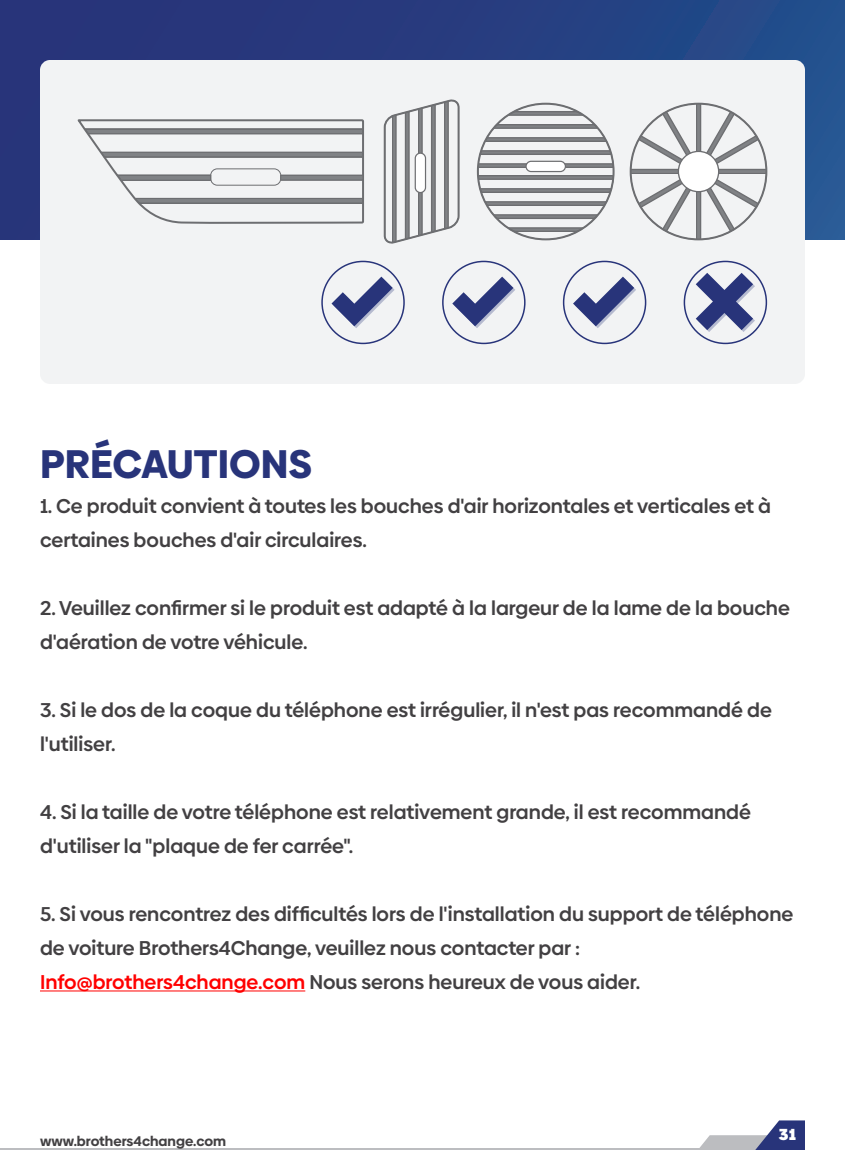
<style>
.page{position:relative;width:845px;height:1170px;background:#fff}
.page>*{position:absolute;margin:0;border:0;box-sizing:border-box;transform-origin:0 0}
.t1{font:900 40px "Biennale";color:#28347a}
.t2{font:600 20px/34px "Biennale";color:#424042}
.t3{font:800 16px "Biennale";color:#fff}
.t4{font:700 14px "Biennale";color:#424042}
.s1{color:#f00}
</style>
<div class="page">
<hr style="left:0;top:1148px;width:715px;height:2px;background:#bcbdc0">
<svg style="left:699px;top:1120px;width:106px;height:30px"></svg>
<div style="left:0;top:0;width:845px;height:239px;background:linear-gradient(to right,#292f76,#244d8b)"></div>
<div style="left:40px;top:60px;width:765px;height:324px;background:#f2f3f4;border-radius:10px"></div>
<hr style="left:40px;top:990px;width:265px;height:1px;background:#f00">
<svg style="left:332px;top:277px;width:63px;height:51px"></svg>
<svg style="left:452px;top:277px;width:63px;height:51px"></svg>
<svg style="left:573px;top:277px;width:63px;height:51px"></svg>
<div style="left:321px;top:261px;width:84px;height:83px;border:2px solid #28347a;border-radius:50%"></div>
<div style="left:563px;top:261px;width:83px;height:83px;border:2px solid #28347a;border-radius:50%"></div>
<div style="left:442px;top:261px;width:84px;height:83px;border:2px solid #28347a;border-radius:50%"></div>
<svg style="left:696px;top:273px;width:59px;height:59px"></svg>
<div style="left:684px;top:261px;width:83px;height:83px;border:2px solid #28347a;border-radius:50%"></div>
<svg style="left:383px;top:99px;width:77px;height:145px"></svg>
<div style="left:415px;top:153px;width:11px;height:40px;background:#fff;border-radius:5px"></div>
<div style="left:415px;top:153px;width:11px;height:40px;border:1px solid #6d6e71;border-radius:5px"></div>
<svg style="left:505px;top:227px;width:82px;height:5px"></svg>
<svg style="left:491px;top:214px;width:109px;height:5px"></svg>
<svg style="left:483px;top:201px;width:125px;height:5px"></svg>
<svg style="left:479px;top:188px;width:133px;height:5px"></svg>
<svg style="left:480px;top:175px;width:132px;height:5px"></svg>
<svg style="left:480px;top:163px;width:132px;height:5px"></svg>
<svg style="left:479px;top:150px;width:133px;height:5px"></svg>
<svg style="left:483px;top:137px;width:125px;height:5px"></svg>
<svg style="left:491px;top:124px;width:109px;height:5px"></svg>
<svg style="left:505px;top:111px;width:81px;height:5px"></svg>
<div style="left:526px;top:161px;width:39px;height:11px;background:#fff;border-radius:5px"></div>
<div style="left:525px;top:161px;width:41px;height:11px;border:1px solid #6d6e71;border-radius:5px"></div>
<svg style="left:77px;top:119px;width:287px;height:105px"></svg>
<div style="left:210px;top:168px;width:71px;height:18px;border:1px solid #6d6e71;border-radius:7px"></div>
<svg style="left:631px;top:104px;width:135px;height:135px"></svg>
<div style="left:678px;top:151px;width:41px;height:41px;background:#fff;border-radius:50%"></div>
<div style="left:678px;top:151px;width:41px;height:41px;border:1px solid #6d6e71;border-radius:50%"></div>
<h1 class="t1" style="left:40px;top:439px;width:274px">PRÉCAUTIONS</h1>
<p class="t2" style="left:40px;top:489px;width:732px">1. Ce produit convient à toutes les bouches d'air horizontales et verticales et à certaines bouches d'air circulaires.</p>
<p class="t2" style="left:40px;top:591px;width:752px">2. Veuillez confirmer si le produit est adapté à la largeur de la lame de la bouche d'aération de votre véhicule.</p>
<p class="t2" style="left:40px;top:693px;width:733px">3. Si le dos de la coque du téléphone est irrégulier, il n'est pas recommandé de l'utiliser.</p>
<p class="t2" style="left:40px;top:795px;width:713px">4. Si la taille de votre téléphone est relativement grande, il est recommandé d'utiliser la "plaque de fer carrée".</p>
<p class="t2" style="left:40px;top:897px;width:755px">5. Si vous rencontrez des difficultés lors de l'installation du support de téléphone de voiture Brothers4Change, veuillez nous contacter par :<br><span class="s1">Info@brothers4change.com</span> Nous serons heureux de vous aider.</p>
<p class="t4" style="left:40px;top:1133px;width:188px">www.brothers4change.com</p>
<p class="t3" style="left:779px;top:1124px;width:19px">31</p>
</div>
